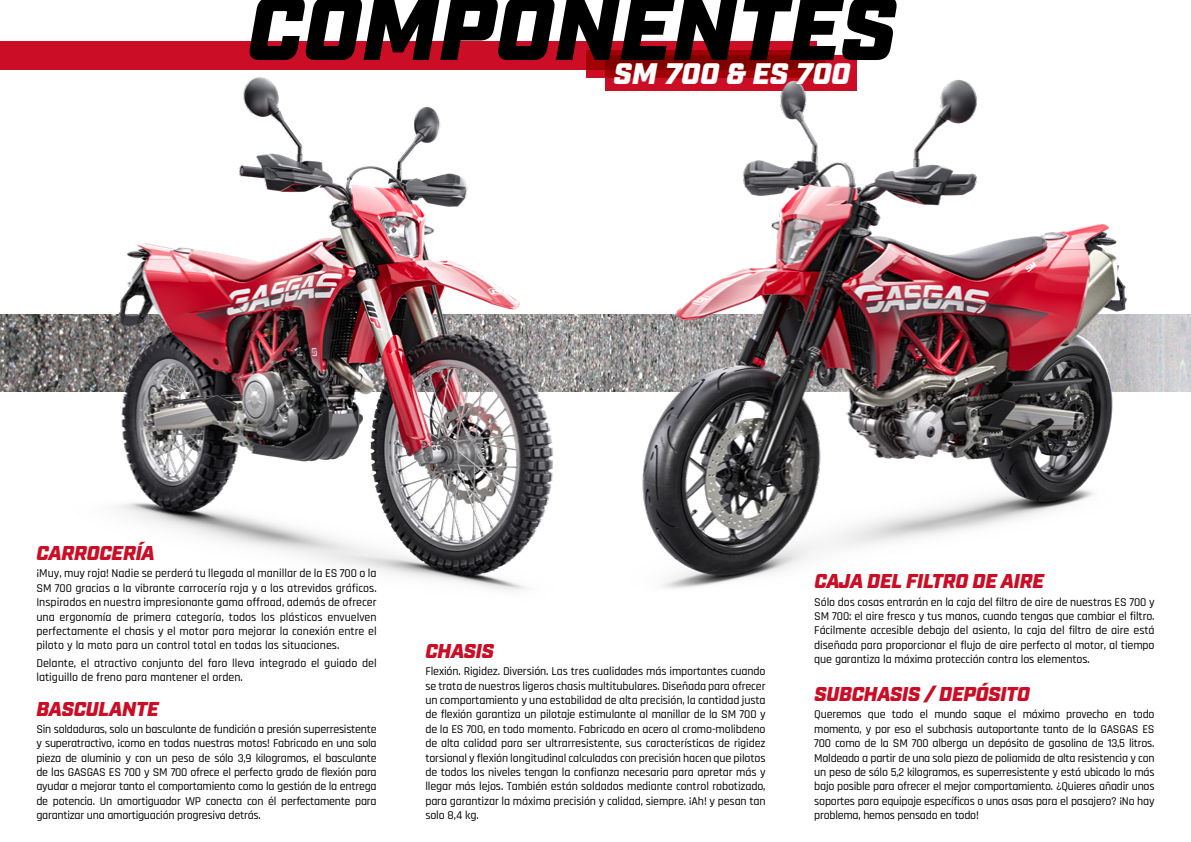
<style>
.page{position:relative;width:1191px;height:842px;background:#fff}
.page>*{position:absolute;margin:0;border:0;box-sizing:border-box;transform-origin:0 0}
.t1{font:italic 900 90px "Industry";letter-spacing:.01em;color:#000}
.t2{font:italic 900 29.7px "Industry";color:#fff}
.t3{font:italic 900 20px "Industry";letter-spacing:-.01em;color:#cb0d25}
.t4{font:500 12px/14.4px "Rajdhani";letter-spacing:-.01em;color:#000;text-align:justify}
</style>
<div class="page">
<img style="left:0;top:77px;width:424px;height:501px">
<div style="left:0;top:41px;width:816px;height:28px;background:#cb0d25"></div>
<div style="left:586px;top:51px;width:239px;height:27px;background:#a10005"></div>
<svg style="left:605px;top:55px;width:252px;height:7px;background:#8a0104"></svg>
<img style="left:424px;top:62px;width:767px;height:528px">
<h1 class="t1" style="left:247px;top:-25px;width:650px">COMPONENTES</h1>
<h2 class="t2" style="left:614px;top:56px;width:238px">SM 700 &amp; ES 700</h2>
<h3 class="t3" style="left:36px;top:541px;width:120px">CARROCERÍA</h3>
<p class="t4" style="left:36px;top:567px;width:342px">¡Muy, muy roja! Nadie se perderá tu llegada al manillar de la ES 700 o la SM 700 gracias a la vibrante carrocería roja y a los atrevidos gráficos.<br>Inspirados en nuestra impresionante gama offroad, además de ofrecer una ergonomía de primera categoría, todos los plásticos envuelven perfectamente el chasis y el motor para mejorar la conexión entre el piloto y la moto para un control total en todas las situaciones.</p>
<p class="t4" style="left:36px;top:656px;width:342px">Delante, el atractivo conjunto del faro lleva integrado el guiado del latiguillo de freno para mantener el orden.</p>
<h3 class="t3" style="left:36px;top:696px;width:124px">BASCULANTE</h3>
<p class="t4" style="left:36px;top:722px;width:342px">Sin soldaduras, solo un basculante de fundición a presión superresistente y superatractivo, ¡como en todas nuestras motos! Fabricado en una sola pieza de aluminio y con un peso de sólo 3,9 kilogramos, el basculante de las GASGAS ES 700 y SM 700 ofrece el perfecto grado de flexión para ayudar a mejorar tanto el comportamiento como la gestión de la entrega de potencia. Un amortiguador WP conecta con él perfectamente para garantizar una amortiguación progresiva detrás.</p>
<h3 class="t3" style="left:425px;top:639px;width:70px">CHASIS</h3>
<p class="t4" style="left:425px;top:664px;width:342px">Flexión. Rigidez. Diversión. Las tres cualidades más importantes cuando se trata de nuestros ligeros chasis multitubulares. Diseñada para ofrecer un comportamiento y una estabilidad de alta precisión, la cantidad justa de flexión garantiza un pilotaje estimulante al manillar de la SM 700 y de la ES 700, en todo momento. Fabricado en acero al cromo-molibdeno de alta calidad para ser ultrarresistente, sus características de rigidez torsional y flexión longitudinal calculadas con precisión hacen que pilotos de todos los niveles tengan la confianza necesaria para apretar más y llegar más lejos. También están soldados mediante control robotizado, para garantizar la máxima precisión y calidad, siempre. ¡Ah! y pesan tan solo 8,4 kg.</p>
<h3 class="t3" style="left:814px;top:569px;width:231px">CAJA DEL FILTRO DE AIRE</h3>
<p class="t4" style="left:814px;top:595px;width:342px">Sólo dos cosas entrarán en la caja del filtro de aire de nuestras ES 700 y SM 700: el aire fresco y tus manos, cuando tengas que cambiar el filtro.<br>Fácilmente accesible debajo del asiento, la caja del filtro de aire está diseñada para proporcionar el flujo de aire perfecto al motor, al tiempo que garantiza la máxima protección contra los elementos.</p>
<h3 class="t3" style="left:814px;top:682px;width:217px">SUBCHASIS / DEPÓSITO</h3>
<p class="t4" style="left:814px;top:708px;width:342px">Queremos que todo el mundo saque el máximo provecho en todo momento, y por eso el subchasis autoportante tanto de la GASGAS ES 700 como de la SM 700 alberga un depósito de gasolina de 13,5 litros.<br>Moldeado a partir de una sola pieza de poliamida de alta resistencia y con un peso de sólo 5,2 kilogramos, es superresistente y está ubicado lo más bajo posible para ofrecer el mejor comportamiento. ¿Quieres añadir unos soportes para equipaje específicos o unas asas para el pasajero? ¡No hay problema, hemos pensado en todo!</p>
</div>
